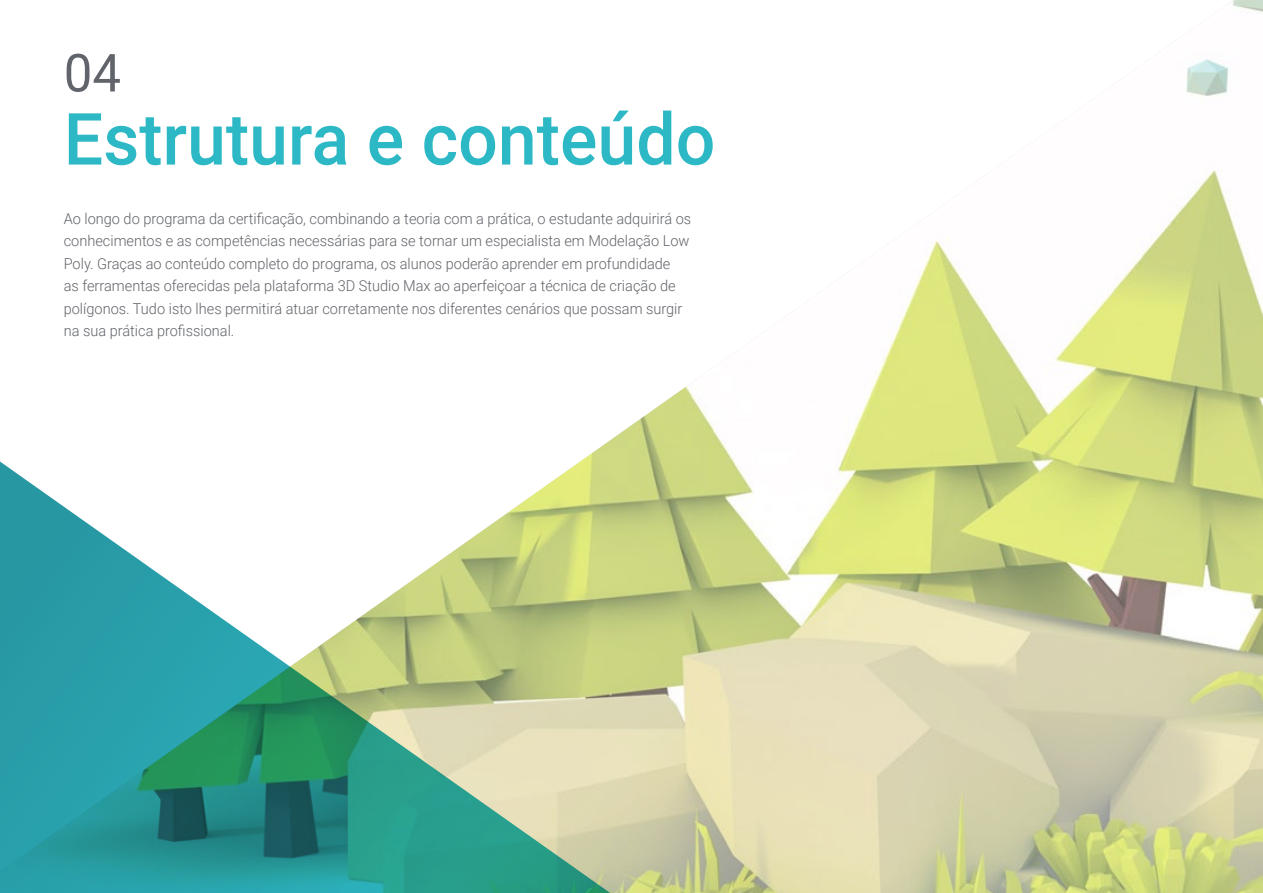
<style>
.page{position:relative;width:1263px;height:893px;background:#fff}
.page>*{position:absolute;margin:0;border:0;box-sizing:border-box;transform-origin:0 0}
.t1{font:500 72px "Roboto";color:#2db8c5}
.t2{font:52.5px "Roboto";color:#61646a}
.t3{font:300 15px/22.5px "Roboto";color:#61646a}
</style>
<div class="page">
<img style="left:602px;top:0;width:661px;height:893px">
<svg style="left:0;top:446px;width:640px;height:447px"></svg>
<h2 class="t2" style="left:64px;top:36px;width:59px">04</h2>
<h1 class="t1" style="left:64px;top:89px;width:653px">Estrutura e conteúdo</h1>
<p class="t3" style="left:64px;top:207px;width:629px">Ao longo do programa da certificação, combinando a teoria com a prática, o estudante adquirirá os conhecimentos e as competências necessárias para se tornar um especialista em Modelação Low Poly. Graças ao conteúdo completo do programa, os alunos poderão aprender em profundidade<br>as ferramentas oferecidas pela plataforma 3D Studio Max ao aperfeiçoar a técnica de criação de polígonos. Tudo isto lhes permitirá atuar corretamente nos diferentes cenários que possam surgir na sua prática profissional.</p>
</div>
